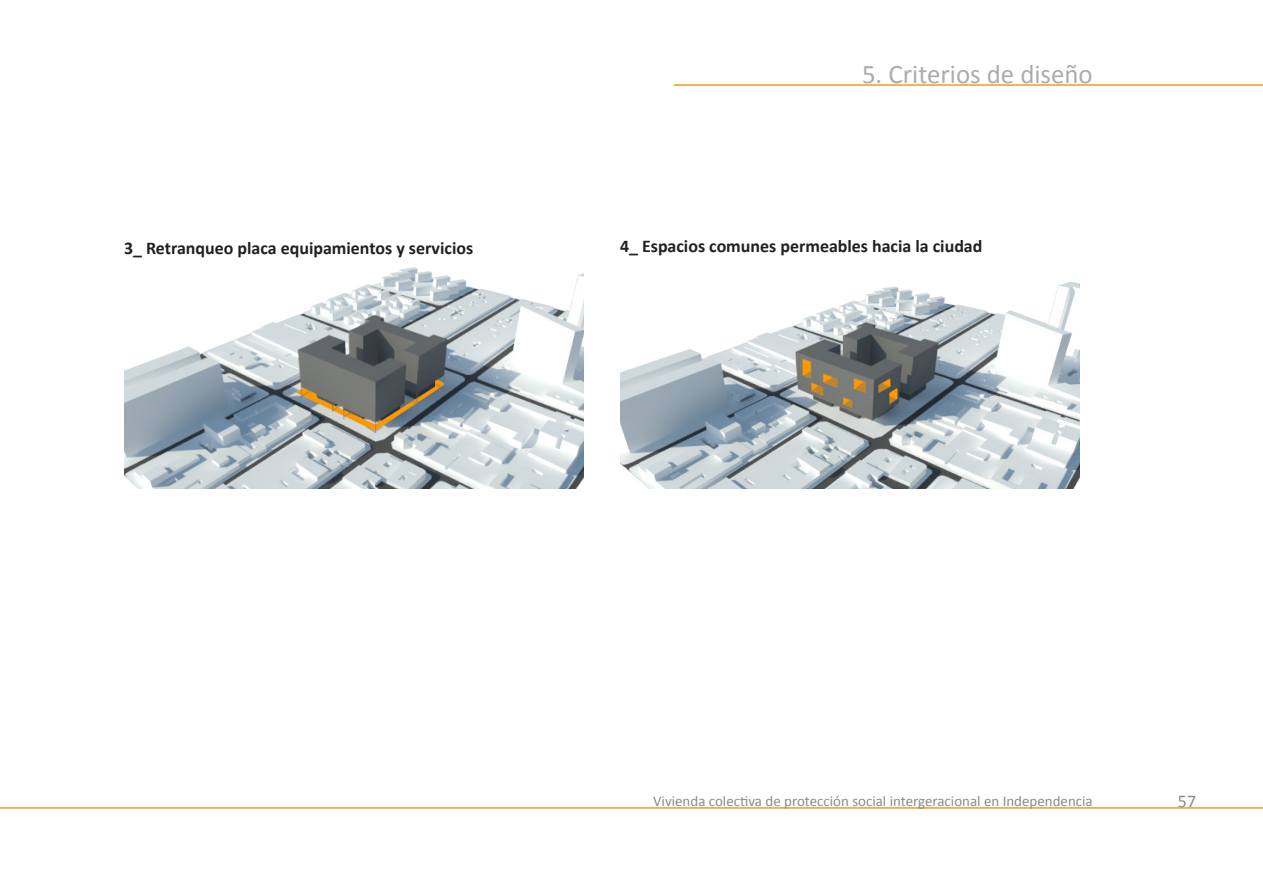
<style>
.page{position:relative;width:1263px;height:893px;background:#fff}
.page>*{position:absolute;margin:0;border:0;box-sizing:border-box;transform-origin:0 0}
.Títulos_Capitulo{font:26.85px "Calibri";color:#acacac}
.Textos_Columnas{font:700 18px "Calibri";color:#231f20}
.t1{font:18px "Calibri";color:#8c8b8c}
.t2{font:15px "Calibri";color:#8c8b8c}
</style>
<div class="page">
<hr style="left:0;top:807px;width:1263px;height:2px;background:#f7981d">
<hr style="left:674px;top:84px;width:589px;height:2px;background:#f7981d">
<img style="left:620px;top:282px;width:459px;height:206px">
<img style="left:124px;top:267px;width:459px;height:221px">
<p class="Títulos_Capitulo" style="left:862px;top:57px;width:232px">5. Criterios de diseño</p>
<p class="Textos_Columnas" style="left:124px;top:236px;width:351px">3_ Retranqueo placa equipamientos y servicios</p>
<p class="Textos_Columnas" style="left:620px;top:235px;width:364px">4_ Espacios comunes permeables hacia la ciudad</p>
<p class="t2" style="left:653px;top:791px;width:441px">Vivienda colectiva de protección social intergeracional en Independencia</p>
<p class="t1" style="left:1178px;top:790px;width:20px">57</p>
</div>
